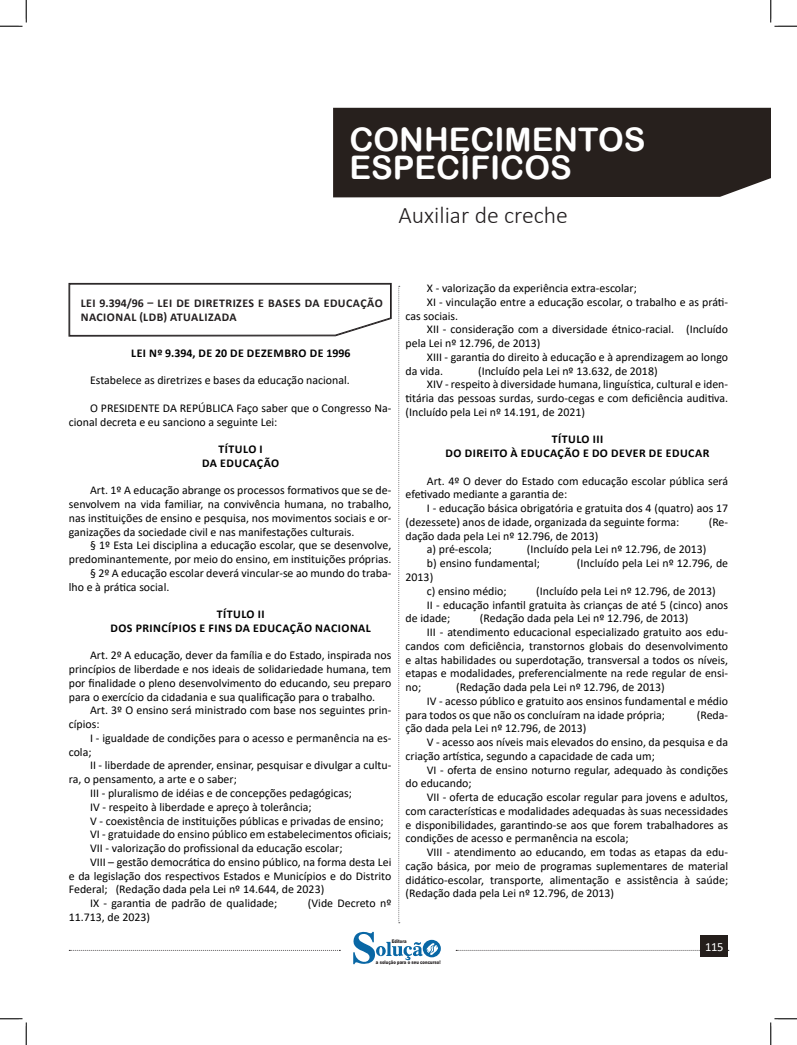
<style>
.page{position:relative;width:797px;height:1045px;background:#fff}
.page>*{position:absolute;margin:0;border:0;box-sizing:border-box;transform-origin:0 0}
.t1{font:32.5px/27.5px "Arial Rounded MT Bold";color:#fff}
.t2{font:300 23.75px "Calibri";color:#231f20}
.t3{font:12.5px "Calibri";color:#fff}
.TEXTO_BASE{font:11.88px/13.8px "Calibri";color:#000}
.TITULO_DE_LEI{font:700 11.88px "Calibri";letter-spacing:.04em;color:#000}
.CAIXINHAS{font:700 11.88px/13.8px "Calibri";letter-spacing:.04em;color:#231f20}
.CAIXINHAS-2{font:700 11.88px "Calibri";letter-spacing:.04em;color:#000}
.t4{font:900 5px "Arial";color:#231f20;scale:.76 1}
</style>
<div class="page">
<svg style="left:398px;top:286px;width:2px;height:637px"></svg>
<svg style="left:69px;top:950px;width:271px;height:1px"></svg>
<svg style="left:456px;top:950px;width:273px;height:1px"></svg>
<div style="left:333px;top:108px;width:437px;height:89px;background:#27201d"></div>
<div style="left:700px;top:935px;width:28px;height:22px;background:#241e1b"></div>
<svg style="left:353px;top:932px;width:88px;height:33px"></svg>
<svg style="left:69px;top:283px;width:322px;height:53px"></svg>
<svg style="left:0;top:0;width:27px;height:27px"></svg>
<svg style="left:0;top:1018px;width:27px;height:27px"></svg>
<svg style="left:770px;top:0;width:27px;height:27px"></svg>
<svg style="left:770px;top:1018px;width:27px;height:27px"></svg>
<h1 class="t1" style="left:349px;top:126px;width:297px">CONHECIMENTOS<br>ESPECÍFICOS</h1>
<h2 class="t2" style="left:398px;top:200px;width:171px">Auxiliar de creche</h2>
<p class="CAIXINHAS" style="left:81px;top:296px;width:303px">LEI 9.394/96 – LEI DE DIRETRIZES E BASES DA EDUCAÇÃO<br>NACIONAL (LDB) ATUALIZADA</p>
<p class="CAIXINHAS-2" style="left:131px;top:344px;width:221px">LEI Nº 9.394, DE 20 DE DEZEMBRO DE 1996</p>
<p class="TEXTO_BASE" style="left:90px;top:373px;width:261px">Estabelece as diretrizes e bases da educação nacional.</p>
<p class="TEXTO_BASE" style="left:69px;top:401px;width:324px;text-indent:21px">O PRESIDENTE DA REPÚBLICA Faço saber que o Congresso Na&shy;cional decreta e eu sanciono a seguinte Lei:</p>
<p class="TITULO_DE_LEI" style="left:219px;top:441px;width:46px">TÍTULO I</p>
<p class="TITULO_DE_LEI" style="left:202px;top:454px;width:78px">DA EDUCAÇÃO</p>
<p class="TEXTO_BASE" style="left:69px;top:483px;width:324px;text-align:justify;text-indent:21px">Art. 1º A educação abrange os processos formativos que se de&shy;senvolvem na vida familiar, na convivência humana, no trabalho, nas instituições de ensino e pesquisa, nos movimentos sociais e or&shy;ganizações da sociedade civil e nas manifestações culturais.</p>
<p class="TEXTO_BASE" style="left:69px;top:538px;width:324px;text-align:right">§ 1º Esta Lei disciplina a educação escolar, que se desenvolve, predominantemente, por meio do ensino, em instituições próprias.</p>
<p class="TEXTO_BASE" style="left:69px;top:566px;width:324px;text-indent:21px">§ 2º A educação escolar deverá vincular-se ao mundo do traba&shy;lho e à prática social.</p>
<p class="TITULO_DE_LEI" style="left:217px;top:606px;width:49px">TÍTULO II</p>
<p class="TITULO_DE_LEI" style="left:110px;top:619px;width:262px">DOS PRINCÍPIOS E FINS DA EDUCAÇÃO NACIONAL</p>
<p class="TEXTO_BASE" style="left:69px;top:648px;width:324px;text-align:justify;text-indent:21px">Art. 2º A educação, dever da família e do Estado, inspirada nos princípios de liberdade e nos ideais de solidariedade humana, tem por finalidade o pleno desenvolvimento do educando, seu preparo para o exercício da cidadania e sua qualificação para o trabalho.</p>
<p class="TEXTO_BASE" style="left:69px;top:703px;width:324px;text-indent:21px">Art. 3º O ensino será ministrado com base nos seguintes prin&shy;cípios:</p>
<p class="TEXTO_BASE" style="left:69px;top:731px;width:324px;text-indent:21px">I - igualdade de condições para o acesso e permanência na es&shy;cola;</p>
<p class="TEXTO_BASE" style="left:69px;top:758px;width:324px;text-indent:21px">II - liberdade de aprender, ensinar, pesquisar e divulgar a cultu&shy;ra, o pensamento, a arte e o saber;</p>
<p class="TEXTO_BASE" style="left:90px;top:786px;width:263px">III - pluralismo de idéias e de concepções pedagógicas;</p>
<p class="TEXTO_BASE" style="left:90px;top:799px;width:223px">IV - respeito à liberdade e apreço à tolerância;</p>
<p class="TEXTO_BASE" style="left:90px;top:813px;width:295px">V - coexistência de instituições públicas e privadas de ensino;</p>
<p class="TEXTO_BASE" style="left:90px;top:827px;width:303px">VI - gratuidade do ensino público em estabelecimentos oficiais;</p>
<p class="TEXTO_BASE" style="left:90px;top:841px;width:254px">VII - valorização do profissional da educação escolar;</p>
<p class="TEXTO_BASE" style="left:69px;top:854px;width:324px;text-align:justify;text-indent:21px">VIII – gestão democrática do ensino público, na forma desta Lei e da legislação dos respectivos Estados e Municípios e do Distrito Federal; (Redação dada pela Lei nº 14.644, de 2023)</p>
<p class="TEXTO_BASE" style="left:90px;top:896px;width:189px">IX - garantia de padrão de qualidade;</p>
<p class="TEXTO_BASE" style="left:308px;top:896px;width:85px">(Vide Decreto nº</p>
<p class="TEXTO_BASE" style="left:69px;top:909px;width:83px">11.713, de 2023)</p>
<p class="TEXTO_BASE" style="left:427px;top:281px;width:211px">X - valorização da experiência extra-escolar;</p>
<p class="TEXTO_BASE" style="left:405px;top:295px;width:324px;text-indent:21px">XI - vinculação entre a educação escolar, o trabalho e as práti&shy;cas sociais.</p>
<p class="TEXTO_BASE" style="left:405px;top:322px;width:324px;text-indent:21px">XII - consideração com a diversidade étnico-racial. (Incluído pela Lei nº 12.796, de 2013)</p>
<p class="TEXTO_BASE" style="left:405px;top:350px;width:324px;text-indent:21px">XIII - garantia do direito à educação e à aprendizagem ao longo da vida.</p>
<p class="TEXTO_BASE" style="left:478px;top:363px;width:181px">(Incluído pela Lei nº 13.632, de 2018)</p>
<p class="TEXTO_BASE" style="left:405px;top:377px;width:324px;text-align:justify;text-indent:21px">XIV - respeito à diversidade humana, linguística, cultural e iden&shy;titária das pessoas surdas, surdo-cegas e com deficiência auditiva. (Incluído pela Lei nº 14.191, de 2021)</p>
<p class="TITULO_DE_LEI" style="left:552px;top:431px;width:53px">TÍTULO III</p>
<p class="TITULO_DE_LEI" style="left:445px;top:445px;width:265px">DO DIREITO À EDUCAÇÃO E DO DEVER DE EDUCAR</p>
<p class="TEXTO_BASE" style="left:405px;top:473px;width:324px;text-indent:21px">Art. 4º O dever do Estado com educação escolar pública será efetivado mediante a garantia de:</p>
<p class="TEXTO_BASE" style="left:405px;top:501px;width:324px;text-indent:21px">I - educação básica obrigatória e gratuita dos 4 (quatro) aos 17 (dezessete) anos de idade, organizada da seguinte forma:</p>
<p class="TEXTO_BASE" style="left:708px;top:515px;width:21px">(Re-</p>
<p class="TEXTO_BASE" style="left:405px;top:528px;width:194px">dação dada pela Lei nº 12.796, de 2013)</p>
<p class="TEXTO_BASE" style="left:427px;top:542px;width:67px">a) pré-escola;</p>
<p class="TEXTO_BASE" style="left:527px;top:542px;width:181px">(Incluído pela Lei nº 12.796, de 2013)</p>
<p class="TEXTO_BASE" style="left:427px;top:556px;width:115px">b) ensino fundamental;</p>
<p class="TEXTO_BASE" style="left:577px;top:556px;width:153px">(Incluído pela Lei nº 12.796, de</p>
<p class="TEXTO_BASE" style="left:405px;top:570px;width:29px">2013)</p>
<p class="TEXTO_BASE" style="left:427px;top:583px;width:81px">c) ensino médio;</p>
<p class="TEXTO_BASE" style="left:536px;top:583px;width:181px">(Incluído pela Lei nº 12.796, de 2013)</p>
<p class="TEXTO_BASE" style="left:405px;top:597px;width:324px;text-indent:21px">II - educação infantil gratuita às crianças de até 5 (cinco) anos de idade;</p>
<p class="TEXTO_BASE" style="left:480px;top:611px;width:210px">(Redação dada pela Lei nº 12.796, de 2013)</p>
<p class="TEXTO_BASE" style="left:405px;top:625px;width:324px;text-align:justify;text-indent:21px">III - atendimento educacional especializado gratuito aos edu&shy;candos com deficiência, transtornos globais do desenvolvimento e altas habilidades ou superdotação, transversal a todos os níveis, etapas e modalidades, preferencialmente na rede regular de ensi&shy;no;</p>
<p class="TEXTO_BASE" style="left:456px;top:680px;width:210px">(Redação dada pela Lei nº 12.796, de 2013)</p>
<p class="TEXTO_BASE" style="left:405px;top:693px;width:324px;text-indent:21px">IV - acesso público e gratuito aos ensinos fundamental e médio para todos os que não os concluíram na idade própria;</p>
<p class="TEXTO_BASE" style="left:697px;top:707px;width:33px">(Reda-</p>
<p class="TEXTO_BASE" style="left:405px;top:721px;width:182px">ção dada pela Lei nº 12.796, de 2013)</p>
<p class="TEXTO_BASE" style="left:405px;top:735px;width:324px;text-indent:21px">V - acesso aos níveis mais elevados do ensino, da pesquisa e da criação artística, segundo a capacidade de cada um;</p>
<p class="TEXTO_BASE" style="left:405px;top:762px;width:324px;text-indent:21px">VI - oferta de ensino noturno regular, adequado às condições do educando;</p>
<p class="TEXTO_BASE" style="left:405px;top:790px;width:324px;text-align:justify;text-indent:21px">VII - oferta de educação escolar regular para jovens e adultos, com características e modalidades adequadas às suas necessidades e disponibilidades, garantindo-se aos que forem trabalhadores as condições de acesso e permanência na escola;</p>
<p class="TEXTO_BASE" style="left:405px;top:845px;width:324px;text-align:justify;text-indent:21px">VIII - atendimento ao educando, em todas as etapas da edu&shy;cação básica, por meio de programas suplementares de material didático-escolar, transporte, alimentação e assistência à saúde; (Redação dada pela Lei nº 12.796, de 2013)</p>
<p class="t4" style="left:392px;top:938px;width:21px">Editora</p>
<p class="t4" style="left:376px;top:958px;width:86px">a solução para o seu concurso!</p>
<p class="t3" style="left:705px;top:938px;width:20px">115</p>
</div>
